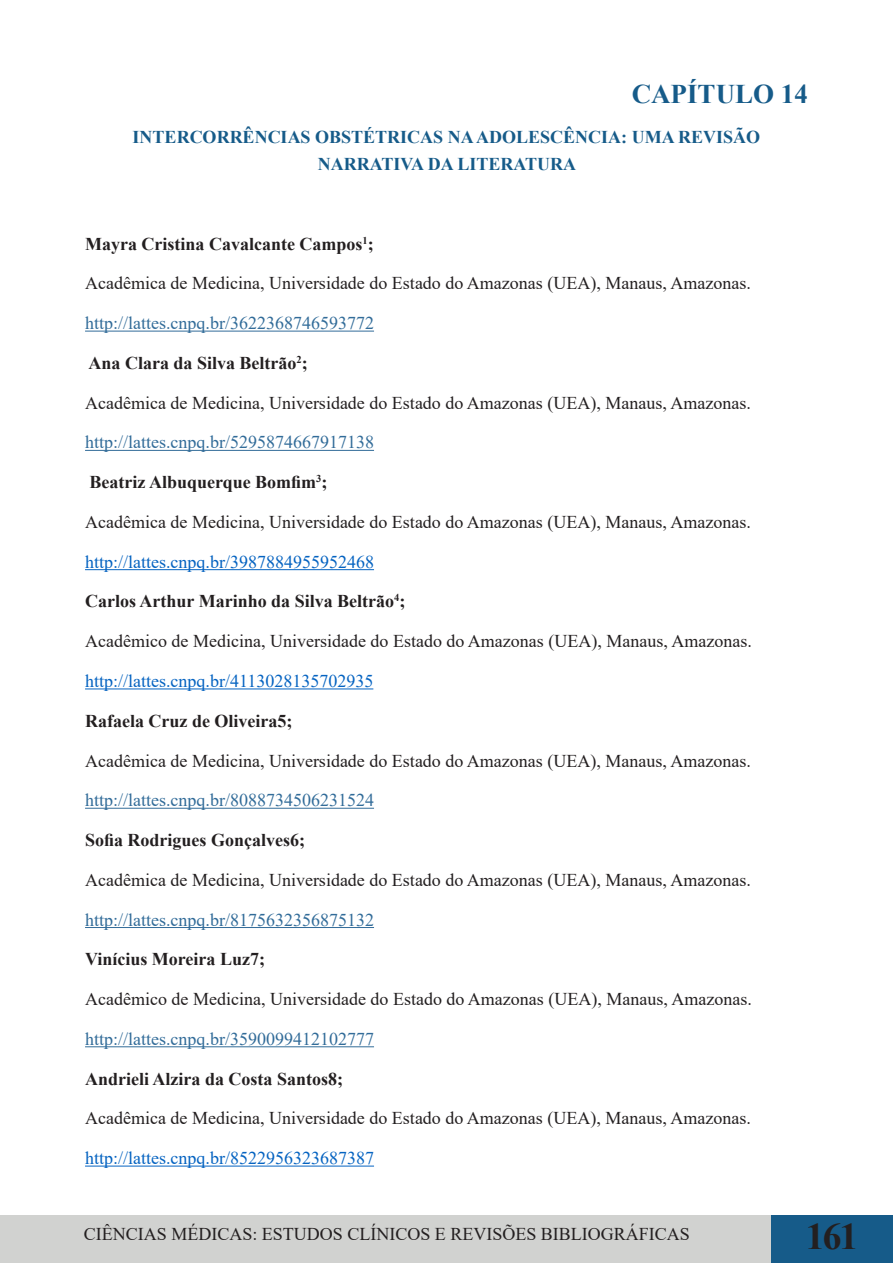
<style>
.page{position:relative;width:893px;height:1263px;background:#fff}
.page>*{position:absolute;margin:0;border:0;box-sizing:border-box;transform-origin:0 0}
.t1{font:700 37.5px "Times New Roman";color:#231f20}
.t2{font:700 27px "Times New Roman";color:#165b89}
.t3{font:18px "Times New Roman";color:#231f20}
.t4{font:700 18px "Times New Roman";color:#231f20}
.t5{font:18px "Times New Roman";color:#326c99}
.t6{font:18px "Times New Roman";color:#0563c1}
.t7{font:700 18px/27px "Times New Roman";color:#165b89;text-align:center}
</style>
<div class="page">
<div style="left:0;top:1215px;width:893px;height:48px;background:#d1d2d0"></div>
<div style="left:771px;top:1215px;width:122px;height:48px;background:#165b89"></div>
<hr style="left:85px;top:331px;width:289px;height:1px;background:#326c99">
<hr style="left:85px;top:450px;width:289px;height:1px;background:#326c99">
<hr style="left:85px;top:569px;width:289px;height:1px;background:#0563c1">
<hr style="left:85px;top:688px;width:288px;height:1px;background:#0563c1">
<hr style="left:85px;top:808px;width:289px;height:1px;background:#326c99">
<hr style="left:85px;top:927px;width:289px;height:1px;background:#326c99">
<hr style="left:85px;top:1046px;width:289px;height:1px;background:#326c99">
<hr style="left:85px;top:1165px;width:289px;height:1px;background:#0563c1">
<p class="t2" style="left:632px;top:75px;width:178px">CAPÍTULO 14</p>
<p class="t7" style="left:133px;top:123px;width:629px">INTERCORRÊNCIAS OBSTÉTRICAS NA ADOLESCÊNCIA: UMA REVISÃO<br>NARRATIVA DA LITERATURA</p>
<p class="t4" style="left:85px;top:231px;width:290px">Mayra Cristina Cavalcante Campos<sup>1</sup>;</p>
<p class="t3" style="left:85px;top:271px;width:667px">Acadêmica de Medicina, Universidade do Estado do Amazonas (UEA), Manaus, Amazonas.</p>
<p class="t5" style="left:85px;top:310px;width:291px">http://lattes.cnpq.br/3622368746593772</p>
<p class="t4" style="left:89px;top:350px;width:221px">Ana Clara da Silva Beltrão<sup>2</sup>;</p>
<p class="t3" style="left:85px;top:390px;width:667px">Acadêmica de Medicina, Universidade do Estado do Amazonas (UEA), Manaus, Amazonas.</p>
<p class="t5" style="left:85px;top:430px;width:291px">http://lattes.cnpq.br/5295874667917138</p>
<p class="t4" style="left:90px;top:469px;width:239px">Beatriz Albuquerque Bomfim<sup>3</sup>;</p>
<p class="t3" style="left:85px;top:509px;width:667px">Acadêmica de Medicina, Universidade do Estado do Amazonas (UEA), Manaus, Amazonas.</p>
<p class="t6" style="left:85px;top:549px;width:291px">http://lattes.cnpq.br/3987884955952468</p>
<p class="t4" style="left:85px;top:588px;width:322px">Carlos Arthur Marinho da Silva Beltrão<sup>4</sup>;</p>
<p class="t3" style="left:85px;top:628px;width:668px">Acadêmico de Medicina, Universidade do Estado do Amazonas (UEA), Manaus, Amazonas.</p>
<p class="t6" style="left:85px;top:668px;width:290px">http://lattes.cnpq.br/4113028135702935</p>
<p class="t4" style="left:85px;top:708px;width:209px">Rafaela Cruz de Oliveira5;</p>
<p class="t3" style="left:85px;top:748px;width:667px">Acadêmica de Medicina, Universidade do Estado do Amazonas (UEA), Manaus, Amazonas.</p>
<p class="t5" style="left:85px;top:787px;width:291px">http://lattes.cnpq.br/8088734506231524</p>
<p class="t4" style="left:85px;top:827px;width:222px">Sofia Rodrigues Gonçalves6;</p>
<p class="t3" style="left:85px;top:867px;width:667px">Acadêmica de Medicina, Universidade do Estado do Amazonas (UEA), Manaus, Amazonas.</p>
<p class="t5" style="left:85px;top:907px;width:291px">http://lattes.cnpq.br/8175632356875132</p>
<p class="t4" style="left:85px;top:946px;width:181px">Vinícius Moreira Luz7;</p>
<p class="t3" style="left:85px;top:986px;width:668px">Acadêmico de Medicina, Universidade do Estado do Amazonas (UEA), Manaus, Amazonas.</p>
<p class="t5" style="left:85px;top:1026px;width:291px">http://lattes.cnpq.br/3590099412102777</p>
<p class="t4" style="left:85px;top:1065px;width:260px">Andrieli Alzira da Costa Santos8;</p>
<p class="t3" style="left:85px;top:1106px;width:667px">Acadêmica de Medicina, Universidade do Estado do Amazonas (UEA), Manaus, Amazonas.</p>
<p class="t6" style="left:85px;top:1145px;width:291px">http://lattes.cnpq.br/8522956323687387</p>
<p class="t3" style="left:84px;top:1221px;width:608px">CIÊNCIAS MÉDICAS: ESTUDOS CLÍNICOS E REVISÕES BIBLIOGRÁFICAS</p>
<h1 class="t1" style="left:806px;top:1209px;width:54px">161</h1>
</div>
